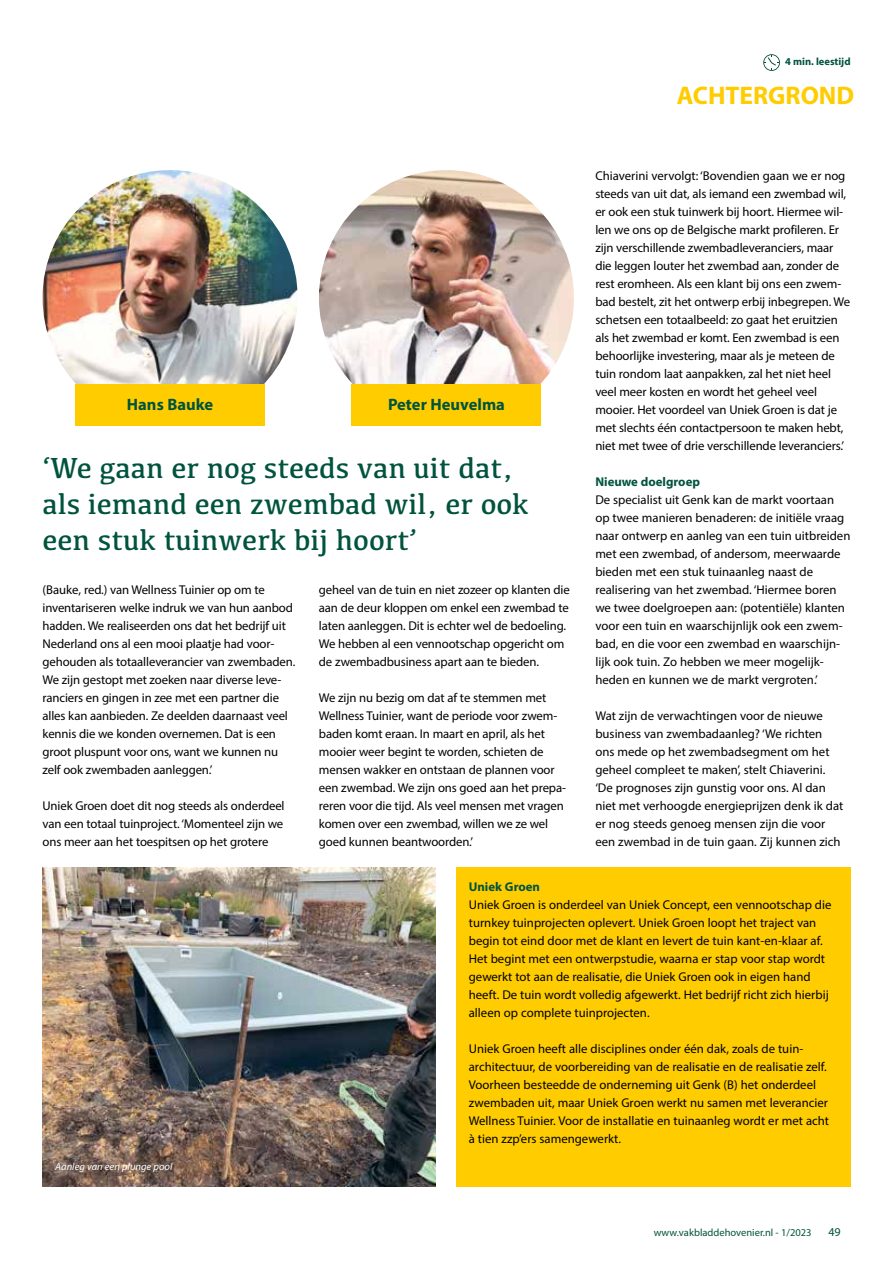
<style>
.page{position:relative;width:893px;height:1263px;background:#fff}
.page>*{position:absolute;margin:0;border:0;box-sizing:border-box;transform-origin:0 0}
.t1{font:30px/36px "Kefa";color:#00533d}
.t2{font:700 25.5px "Myriad Pro";color:#fc0}
.t3{font:700 16.5px "Myriad Pro";color:#00533d}
.t4{font:12.75px/18px "Myriad Pro";letter-spacing:-.01em;color:#000}
.t5{font:700 12.75px "Myriad Pro";color:#00533d}
.t6{font:12px "Myriad Pro";color:#00533d}
.t7{font:10.5px "Myriad Pro";color:#00533d}
.t8{font:italic 10.5px "Myriad Pro";color:#fff}
.t9{font:700 10.5px "Myriad Pro";color:#00533d}
</style>
<div class="page">
<div style="left:456px;top:867px;width:395px;height:319px;background:#fc0"></div>
<img style="left:43px;top:867px;width:393px;height:319px">
<svg style="left:763px;top:54px;width:17px;height:17px"></svg>
<img style="left:43px;top:170px;width:255px;height:255px;border-radius:128px">
<div style="left:75px;top:385px;width:190px;height:41px;background:#fc0"></div>
<img style="left:319px;top:170px;width:255px;height:255px;border-radius:128px">
<div style="left:352px;top:385px;width:189px;height:41px;background:#fc0"></div>
<p class="t9" style="left:785px;top:55px;width:67px">4 min. leestijd</p>
<h2 class="t2" style="left:677px;top:79px;width:179px">ACHTERGROND</h2>
<p class="t3" style="left:127px;top:393px;width:88px">Hans Bauke</p>
<p class="t3" style="left:388px;top:393px;width:118px">Peter Heuvelma</p>
<h1 class="t1" style="left:43px;top:449px;width:488px">‘We gaan er nog steeds van uit dat, als iemand een zwembad wil, er ook een stuk tuinwerk bij hoort’</h1>
<p class="t4" style="left:43px;top:581px;width:254px">(Bauke, red.) van Wellness Tuinier op om te inventariseren welke indruk we van hun aanbod hadden. We realiseerden ons dat het bedrijf uit Nederland ons al een mooi plaatje had voor&shy;gehouden als totaalleverancier van zwembaden.<br>We zijn gestopt met zoeken naar diverse leve&shy;ranciers en gingen in zee met een partner die alles kan aanbieden. Ze deelden daarnaast veel kennis die we konden overnemen. Dat is een groot pluspunt voor ons, want we kunnen nu zelf ook zwembaden aanleggen.’</p>
<p class="t4" style="left:43px;top:797px;width:244px;text-align:justify">Uniek Groen doet dit nog steeds als onderdeel van een totaal tuinproject. ‘Momenteel zijn we ons meer aan het toespitsen op het grotere</p>
<p class="t4" style="left:319px;top:581px;width:252px">geheel van de tuin en niet zozeer op klanten die aan de deur kloppen om enkel een zwembad te laten aanleggen. Dit is echter wel de bedoeling.<br>We hebben al een vennootschap opgericht om de zwembadbusiness apart aan te bieden.</p>
<p class="t4" style="left:319px;top:689px;width:249px">We zijn nu bezig om dat af te stemmen met Wellness Tuinier, want de periode voor zwem&shy;baden komt eraan. In maart en april, als het mooier weer begint te worden, schieten de mensen wakker en ontstaan de plannen voor een zwembad. We zijn ons goed aan het prepa&shy;reren voor die tijd. Als veel mensen met vragen komen over een zwembad, willen we ze wel goed kunnen beantwoorden.’</p>
<p class="t4" style="left:595px;top:167px;width:256px">Chiaverini vervolgt: ‘Bovendien gaan we er nog steeds van uit dat, als iemand een zwembad wil, er ook een stuk tuinwerk bij hoort. Hiermee wil&shy;len we ons op de Belgische markt profileren. Er zijn verschillende zwembadleveranciers, maar die leggen louter het zwembad aan, zonder de rest eromheen. Als een klant bij ons een zwem&shy;bad bestelt, zit het ontwerp erbij inbegrepen. We schetsen een totaalbeeld: zo gaat het eruitzien als het zwembad er komt. Een zwembad is een behoorlijke investering, maar als je meteen de tuin rondom laat aanpakken, zal het niet heel veel meer kosten en wordt het geheel veel mooier. Het voordeel van Uniek Groen is dat je met slechts één contactpersoon te maken hebt, niet met twee of drie verschillende leveranciers.’</p>
<p class="t5" style="left:595px;top:474px;width:106px">Nieuwe doelgroep</p>
<p class="t4" style="left:595px;top:491px;width:257px">De specialist uit Genk kan de markt voortaan op twee manieren benaderen: de initiële vraag naar ontwerp en aanleg van een tuin uitbreiden met een zwembad, of andersom, meerwaarde bieden met een stuk tuinaanleg naast de realisering van het zwembad. ‘Hiermee boren we twee doelgroepen aan: (potentiële) klanten voor een tuin en waarschijnlijk ook een zwem&shy;bad, en die voor een zwembad en waarschijn&shy;lijk ook tuin. Zo hebben we meer mogelijk&shy;heden en kunnen we de markt vergroten.’</p>
<p class="t4" style="left:595px;top:707px;width:249px">Wat zijn de verwachtingen voor de nieuwe business van zwembadaanleg? ‘We richten ons mede op het zwembadsegment om het geheel compleet te maken’, stelt Chiaverini. ‘De prognoses zijn gunstig voor ons. Al dan niet met verhoogde energieprijzen denk ik dat er nog steeds genoeg mensen zijn die voor een zwembad in de tuin gaan. Zij kunnen zich</p>
<p class="t8" style="left:55px;top:1160px;width:119px">Aanleg van een plunge pool</p>
<p class="t5" style="left:469px;top:878px;width:73px">Uniek Groen</p>
<p class="t4" style="left:469px;top:896px;width:364px">Uniek Groen is onderdeel van Uniek Concept, een vennootschap die turnkey tuinprojecten oplevert. Uniek Groen loopt het traject van begin tot eind door met de klant en levert de tuin kant-en-klaar af.<br>Het begint met een ontwerpstudie, waarna er stap voor stap wordt gewerkt tot aan de realisatie, die Uniek Groen ook in eigen hand heeft. De tuin wordt volledig afgewerkt. Het bedrijf richt zich hierbij alleen op complete tuinprojecten.</p>
<p class="t4" style="left:469px;top:1040px;width:362px">Uniek Groen heeft alle disciplines onder één dak, zoals de tuin&shy;architectuur, de voorbereiding van de realisatie en de realisatie zelf.<br>Voorheen besteedde de onderneming uit Genk (B) het onderdeel zwembaden uit, maar Uniek Groen werkt nu samen met leverancier Wellness Tuinier. Voor de installatie en tuinaanleg wordt er met acht à tien zzp’ers samengewerkt.</p>
<p class="t7" style="left:654px;top:1226px;width:159px">www.vakbladdehovenier.nl - 1/2023</p>
<p class="t6" style="left:828px;top:1224px;width:14px">49</p>
</div>
